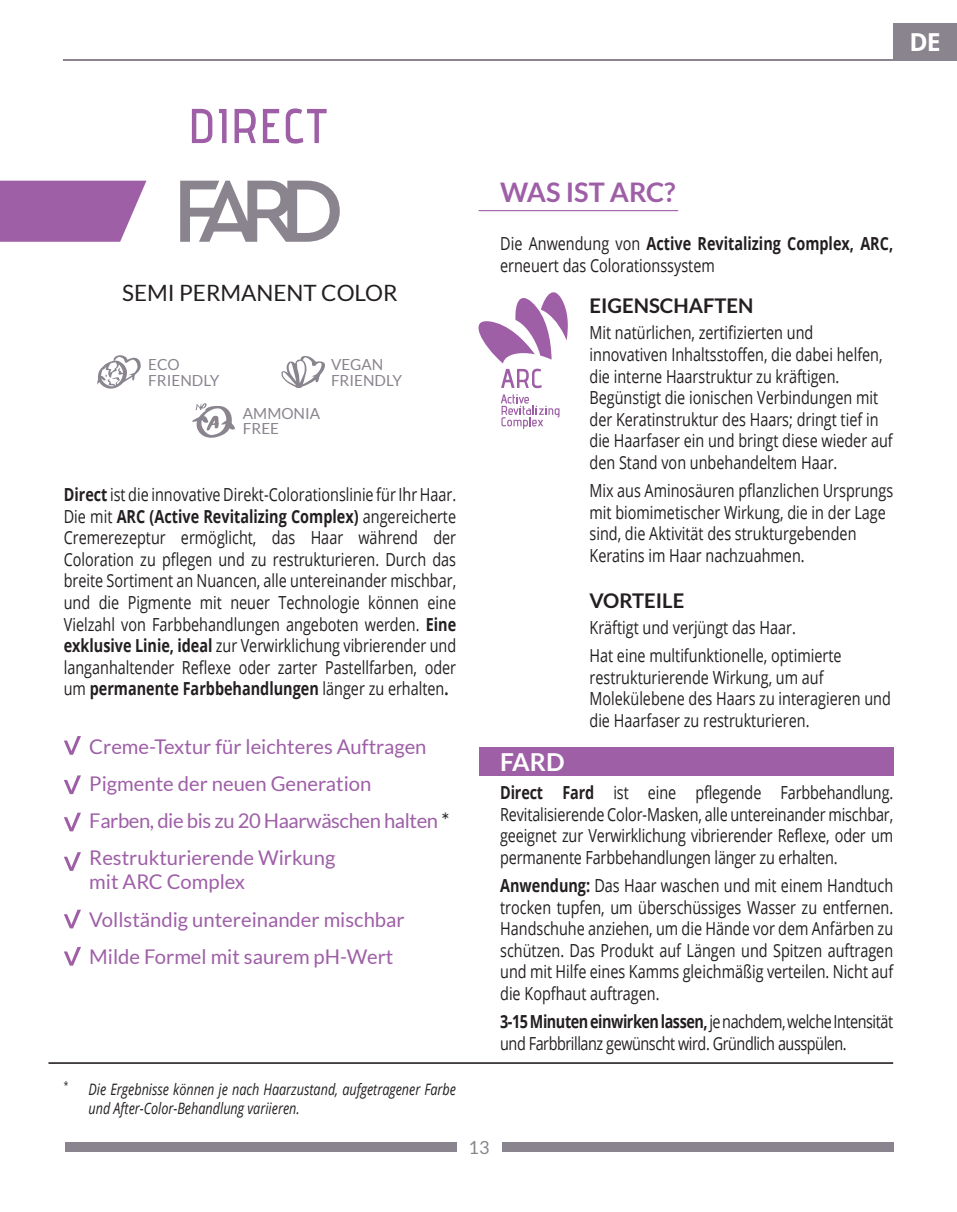
<style>
.page{position:relative;width:957px;height:1212px;background:#fff}
.page>*{position:absolute;margin:0;border:0;box-sizing:border-box;transform-origin:0 0}
.t1{font:700 27px "Lato";color:#9e5fa7}
.t2{font:700 24.75px "Lato";color:#fff}
.t3{font:700 24.75px "Open Sans";color:#fff}
.t4{font:22.5px "Lato";color:#231f20}
.t5{font:20.25px/37.1px "Lato";color:#9e5fa7}
.t6{font:700 20.25px "Lato";color:#231f20}
.t7{font:18px/21.6px "Open Sans";color:#231f20;scale:.8 1}
.t8{font:18px/21.6px "Open Sans";letter-spacing:-.03em;color:#231f20;scale:.8 1}
.t9{font:18px "Lato";color:#8a848e}
.t10{font:italic 15.75px/18.9px "Open Sans";color:#231f20;scale:.8 1}
.t11{font:15.3px/15.3px "Lato";color:#8a848e}
.s1{font-weight:700}
.s2{color:#231f20}
</style>
<div class="page">
<div style="left:65px;top:1142px;width:391px;height:9px;background:#8a848e"></div>
<hr style="left:64px;top:59px;width:829px;height:2px;background:#8a848e">
<div style="left:502px;top:1142px;width:391px;height:9px;background:#8a848e"></div>
<div style="left:893px;top:23px;width:64px;height:38px;background:#8a848e"></div>
<div style="left:479px;top:747px;width:414px;height:29px;background:#9e5fa7"></div>
<svg style="left:192px;top:109px;width:20px;height:34px"></svg>
<svg style="left:219px;top:109px;width:7px;height:34px"></svg>
<svg style="left:234px;top:109px;width:22px;height:34px"></svg>
<svg style="left:263px;top:109px;width:16px;height:34px"></svg>
<svg style="left:286px;top:108px;width:41px;height:36px"></svg>
<hr style="left:478px;top:210px;width:200px;height:1px;background:#9e5fa7">
<svg style="left:478px;top:292px;width:90px;height:71px"></svg>
<svg style="left:501px;top:394px;width:58px;height:35px"></svg>
<svg style="left:501px;top:369px;width:41px;height:19px"></svg>
<svg style="left:180px;top:181px;width:160px;height:61px"></svg>
<svg style="left:0;top:181px;width:146px;height:61px;background:#a66cae"></svg>
<svg style="left:64px;top:736px;width:17px;height:19px"></svg>
<svg style="left:64px;top:775px;width:17px;height:19px"></svg>
<svg style="left:64px;top:813px;width:17px;height:18px"></svg>
<svg style="left:64px;top:852px;width:17px;height:19px"></svg>
<svg style="left:64px;top:910px;width:17px;height:18px"></svg>
<svg style="left:64px;top:947px;width:17px;height:19px"></svg>
<hr style="left:48px;top:1062px;width:845px;height:2px;background:#231f20">
<svg style="left:281px;top:356px;width:44px;height:32px"></svg>
<svg style="left:97px;top:355px;width:44px;height:34px"></svg>
<svg style="left:192px;top:403px;width:43px;height:35px"></svg>
<h2 class="t3" style="left:909px;top:25px;width:32px">DE</h2>
<p class="t4" style="left:122px;top:281px;width:277px">SEMI PERMANENT COLOR</p>
<p class="t11" style="left:148px;top:357px;width:72px">ECO<br>FRIENDLY</p>
<p class="t11" style="left:243px;top:406px;width:79px">AMMONIA<br>FREE</p>
<p class="t11" style="left:331px;top:357px;width:72px">VEGAN<br>FRIENDLY</p>
<p class="t7" style="left:64px;top:483px;width:492px;text-align:justify"><span class="s1">Direct</span> ist die innovative Direkt-Colorationslinie für Ihr Haar.<br>Die mit <span class="s1">ARC (Active Revitalizing Complex)</span> angereicherte Cremerezeptur ermöglicht, das Haar während der Coloration zu pflegen und zu restrukturieren. Durch das breite Sortiment an Nuancen, alle untereinander mischbar, und die Pigmente mit neuer Technologie können eine Vielzahl von Farbbehandlungen angeboten werden. <span class="s1">Eine exklusive Linie, ideal</span> zur Verwirklichung vibrierender und langanhaltender Reflexe oder zarter Pastellfarben, oder um <span class="s1">permanente Farbbehandlungen</span> länger zu erhalten<span class="s1">.</span></p>
<p class="t5" style="left:89px;top:728px;width:362px">Creme-Textur für leichteres Auftragen Pigmente der neuen Generation<br>Farben, die bis zu 20 Haarwäschen halten <span class="s2">* </span>Restrukturierende Wirkung</p>
<p class="t5" style="left:89px;top:863px;width:317px">mit ARC Complex<br>Vollständig untereinander mischbar<br>Milde Formel mit saurem pH-Wert</p>
<p class="t10" style="left:89px;top:1079px;width:461px;text-indent:-25px"><sup>*</sup> Die Ergebnisse können je nach Haarzustand, aufgetragener Farbe und After-Color-Behandlung variieren.</p>
<h1 class="t1" style="left:500px;top:177px;width:177px">WAS IST ARC?</h1>
<p class="t7" style="left:500px;top:232px;width:493px">Die Anwendung von <span class="s1">Active Revitalizing Complex, ARC, </span>erneuert das Colorationssystem</p>
<p class="t6" style="left:589px;top:294px;width:165px">EIGENSCHAFTEN</p>
<p class="t7" style="left:589px;top:322px;width:380px">Mit natürlichen, zertifizierten und innovativen Inhaltsstoffen, die dabei helfen, die interne Haarstruktur zu kräftigen.<br>Begünstigt die ionischen Verbindungen mit der Keratinstruktur des Haars; dringt tief in die Haarfaser ein und bringt diese wieder auf den Stand von unbehandeltem Haar.</p>
<p class="t7" style="left:589px;top:479px;width:381px">Mix aus Aminosäuren pflanzlichen Ursprungs mit biomimetischer Wirkung, die in der Lage sind, die Aktivität des strukturgebenden Keratins im Haar nachzuahmen.</p>
<p class="t6" style="left:589px;top:589px;width:96px">VORTEILE</p>
<p class="t7" style="left:589px;top:613px;width:316px;line-height:27.9px">Kräftigt und verjüngt das Haar.<br>Hat eine multifunktionelle, optimierte</p>
<p class="t7" style="left:589px;top:666px;width:378px">restrukturierende Wirkung, um auf<br>Molekülebene des Haars zu interagieren und die Haarfaser zu restrukturieren.</p>
<h2 class="t2" style="left:500px;top:748px;width:66px">FARD</h2>
<p class="t7" style="left:500px;top:781px;width:493px;text-align:justify"><span class="s1">Direct Fard</span> ist eine pflegende Farbbehandlung.<br>Revitalisierende Color-Masken, alle untereinander mischbar, geeignet zur Verwirklichung vibrierender Reflexe, oder um permanente Farbbehandlungen länger zu erhalten.</p>
<p class="t7" style="left:500px;top:874px;width:493px;text-align:justify"><span class="s1">Anwendung:</span> Das Haar waschen und mit einem Handtuch trocken tupfen, um überschüssiges Wasser zu entfernen.<br>Handschuhe anziehen, um die Hände vor dem Anfärben zu schützen. Das Produkt auf Längen und Spitzen auftragen und mit Hilfe eines Kamms gleichmäßig verteilen. Nicht auf die Kopfhaut auftragen.</p>
<p class="t8" style="left:500px;top:1010px;width:493px"><span class="s1">3-15 Minuten einwirken lassen,</span> je nachdem, welche Intensität und Farbbrillanz gewünscht wird. Gründlich ausspülen.</p>
<p class="t9" style="left:468px;top:1137px;width:23px">13</p>
</div>
